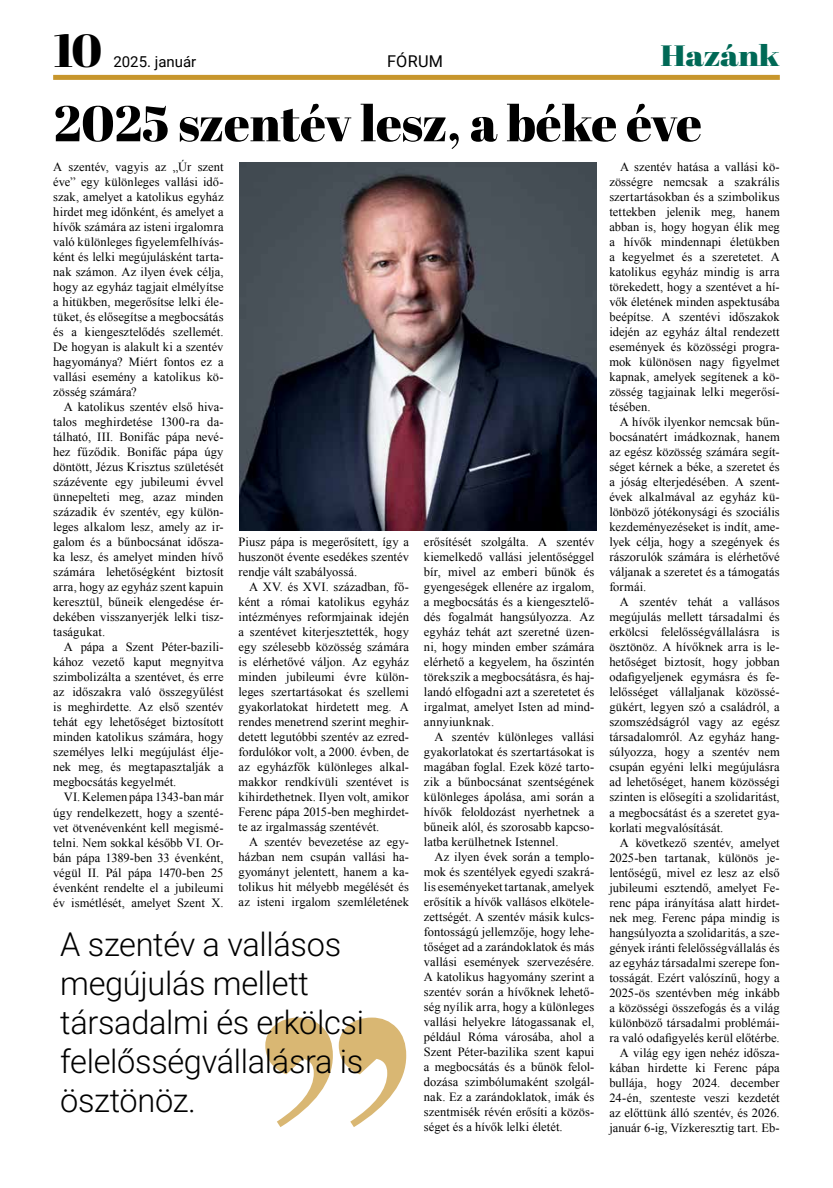
<style>
.page{position:relative;width:833px;height:1188px;background:#fff}
.page>*{position:absolute;margin:0;border:0;box-sizing:border-box;transform-origin:0 0}
.t1{font:396.88px "Abril Fatface";color:#d9b773}
.t2{font:50px "Abril Fatface";letter-spacing:-.005em;color:#000}
.t3{font:300 32.5px/39px "Roboto";letter-spacing:-.01em;color:#000}
.t4{font:29.38px "Abril Fatface";letter-spacing:-.01em;color:#006956;scale:1.15 1}
.t5{font:16.25px "Roboto";letter-spacing:.015em;color:#000}
.t6{font:15px "Roboto";color:#000}
.t7{font:12.5px/15px "Times New Roman";letter-spacing:.005em;color:#000;text-align:justify}
.s1{font-family:"Abril Fatface";font-size:46.25px}
</style>
<div class="page">
<div style="left:53px;top:75px;width:727px;height:5px;background:#c7962c"></div>
<img style="left:239px;top:162px;width:357px;height:368px">
<p class="t6" style="left:54px;top:51px;width:144px"><span class="s1">10</span> 2025. január</p>
<h3 class="t5" style="left:387px;top:50px;width:57px">FÓRUM</h3>
<h3 class="t4" style="left:660px;top:35px;width:105px">Hazánk</h3>
<h2 class="t2" style="left:54px;top:88px;width:649px">2025 szentév lesz, a béke éve</h2>
<p class="t7" style="left:53px;top:159px;width:172px">A szentév, vagyis az „Úr szent éve” egy különleges vallási idő&shy;szak, amelyet a katolikus egyház hirdet meg időnként, és amelyet a hívők számára az isteni irgalomra való különleges figyelemfelhívás&shy;ként és lelki megújulásként tarta&shy;nak számon. Az ilyen évek célja, hogy az egyház tagjait elmélyítse a hitükben, megerősítse lelki éle&shy;tüket, és elősegítse a megbocsátás és a kiengesztelődés szellemét.<br>De hogyan is alakult ki a szentév hagyománya? Miért fontos ez a vallási esemény a katolikus kö&shy;zösség számára?</p>
<p class="t7" style="left:53px;top:399px;width:172px;text-indent:11px">A katolikus szentév első hiva&shy;talos meghirdetése 1300-ra da&shy;tálható, III. Bonifác pápa nevé&shy;hez fűződik. Bonifác pápa úgy döntött, Jézus Krisztus születését százévente egy jubileumi évvel ünnepelteti meg, azaz minden századik év szentév, egy külön&shy;leges alkalom lesz, amely az ir&shy;galom és a bűnbocsánat idősza&shy;ka lesz, és amelyet minden hívő számára lehetőségként biztosít arra, hogy az egyház szent kapuin keresztül, bűneik elengedése ér&shy;dekében visszanyerjék lelki tisz&shy;taságukat.</p>
<p class="t7" style="left:53px;top:639px;width:172px;text-indent:11px">A pápa a Szent Péter-bazili&shy;kához vezető kaput megnyitva szimbolizálta a szentévet, és erre az időszakra való összegyűlést is meghirdette. Az első szentév tehát egy lehetőséget biztosított minden katolikus számára, hogy személyes lelki megújulást élje&shy;nek meg, és megtapasztalják a megbocsátás kegyelmét.</p>
<p class="t7" style="left:53px;top:789px;width:172px;text-indent:11px">VI. Kelemen pápa 1343-ban már úgy rendelkezett, hogy a szenté&shy;vet ötvenévenként kell megismé&shy;telni. Nem sokkal később VI. Or&shy;bán pápa 1389-ben 33 évenként, végül II. Pál pápa 1470-ben 25 évenként rendelte el a jubileumi év ismétlését, amelyet Szent X.</p>
<p class="t7" style="left:609px;top:159px;width:172px;text-indent:11px">A szentév hatása a vallási kö&shy;zösségre nemcsak a szakrális szertartásokban és a szimbolikus tettekben jelenik meg, hanem abban is, hogy hogyan élik meg a hívők mindennapi életükben a kegyelmet és a szeretetet. A katolikus egyház mindig is arra törekedett, hogy a szentévet a hí&shy;vők életének minden aspektusába beépítse. A szentévi időszakok idején az egyház által rendezett események és közösségi progra&shy;mok különösen nagy figyelmet kapnak, amelyek segítenek a kö&shy;zösség tagjainak lelki megerősí&shy;tésében.</p>
<p class="t7" style="left:609px;top:414px;width:172px;text-indent:11px">A hívők ilyenkor nemcsak bűn&shy;bocsánatért imádkoznak, hanem az egész közösség számára segít&shy;séget kérnek a béke, a szeretet és a jóság elterjedésében. A szent&shy;évek alkalmával az egyház kü&shy;lönböző jótékonysági és szociális kezdeményezéseket is indít, ame&shy;lyek célja, hogy a szegények és rászorulók számára is elérhetővé váljanak a szeretet és a támogatás formái.</p>
<p class="t7" style="left:609px;top:594px;width:172px;text-indent:11px">A szentév tehát a vallásos megújulás mellett társadalmi és erkölcsi felelősségvállalásra is ösztönöz. A hívőknek arra is le&shy;hetőséget biztosít, hogy jobban odafigyeljenek egymásra és fe&shy;lelősséget vállaljanak közössé&shy;gükért, legyen szó a családról, a szomszédságról vagy az egész társadalomról. Az egyház hang&shy;súlyozza, hogy a szentév nem csupán egyéni lelki megújulásra ad lehetőséget, hanem közösségi szinten is elősegíti a szolidaritást, a megbocsátást és a szeretet gya&shy;korlati megvalósítását.</p>
<p class="t7" style="left:609px;top:834px;width:172px;text-align:right">A következő szentév, amelyet<br>2025-ben tartanak, különös je&shy;lentőségű, mivel ez lesz az első jubileumi esztendő, amelyet Fe&shy;renc pápa irányítása alatt hirdet&shy;nek meg. Ferenc pápa mindig is hangsúlyozta a szolidaritás, a sze&shy;gények iránti felelősségvállalás és az egyház társadalmi szerepe fon&shy;tosságát. Ezért valószínű, hogy a<br>2025-ös szentévben még inkább a közösségi összefogás és a világ különböző társadalmi problémái&shy;ra való odafigyelés kerül előtérbe.<br>A világ egy igen nehéz idősza&shy;kában hirdette ki Ferenc pápa bullája, hogy 2024. december<br>24-én, szenteste veszi kezdetét az előttünk álló szentév, és 2026.</p>
<p class="t7" style="left:238px;top:534px;width:172px">Piusz pápa is megerősített, így a huszonöt évente esedékes szentév rendje vált szabályossá.</p>
<p class="t7" style="left:238px;top:579px;width:172px;text-indent:11px">A XV. és XVI. században, fő&shy;ként a római katolikus egyház intézményes reformjainak idején a szentévet kiterjesztették, hogy egy szélesebb közösség számára is elérhetővé váljon. Az egyház minden jubileumi évre külön&shy;leges szertartásokat és szellemi gyakorlatokat hirdetett meg. A rendes menetrend szerint meghir&shy;detett legutóbbi szentév az ezred&shy;fordulókor volt, a 2000. évben, de az egyházfők különleges alkal&shy;makkor rendkívüli szentévet is kihirdethetnek. Ilyen volt, amikor Ferenc pápa 2015-ben meghirdet&shy;te az irgalmasság szentévét.</p>
<p class="t7" style="left:238px;top:834px;width:172px;text-indent:11px">A szentév bevezetése az egy&shy;házban nem csupán vallási ha&shy;gyományt jelentett, hanem a ka&shy;tolikus hit mélyebb megélését és az isteni irgalom szemléletének</p>
<p class="t7" style="left:424px;top:534px;width:172px">erősítését szolgálta. A szentév kiemelkedő vallási jelentőséggel bír, mivel az emberi bűnök és gyengeségek ellenére az irgalom, a megbocsátás és a kiengesztelő&shy;dés fogalmát hangsúlyozza. Az egyház tehát azt szeretné üzen&shy;ni, hogy minden ember számára elérhető a kegyelem, ha őszintén törekszik a megbocsátásra, és haj&shy;landó elfogadni azt a szeretetet és irgalmat, amelyet Isten ad mind&shy;annyiunknak.</p>
<p class="t7" style="left:424px;top:729px;width:172px;text-indent:11px">A szentév különleges vallási gyakorlatokat és szertartásokat is magában foglal. Ezek közé tarto&shy;zik a bűnbocsánat szentségének különleges ápolása, ami során a hívők feloldozást nyerhetnek a bűneik alól, és szorosabb kapcso&shy;latba kerülhetnek Istennel.</p>
<p class="t7" style="left:424px;top:849px;width:172px;text-indent:11px">Az ilyen évek során a templo&shy;mok és szentélyek egyedi szakrá&shy;lis eseményeket tartanak, amelyek erősítik a hívők vallásos elkötele&shy;zettségét. A szentév másik kulcs&shy;fontosságú jellemzője, hogy lehe&shy;tőséget ad a zarándoklatok és más vallási események szervezésére.<br>A katolikus hagyomány szerint a szentév során a hívőknek lehető&shy;ség nyílik arra, hogy a különleges vallási helyekre látogassanak el, például Róma városába, ahol a Szent Péter-bazilika szent kapui a megbocsátás és a bűnök felol&shy;dozása szimbólumaként szolgál&shy;nak. Ez a zarándoklatok, imák és szentmisék révén erősíti a közös&shy;séget és a hívők lelki életét.</p>
<h3 class="t3" style="left:60px;top:923px;width:305px">A szentév a vallásos megújulás mellett társadalmi és erkölcsi felelősségvállalásra is ösztönöz.</h3>
<h1 class="t1" style="left:247px;top:648px;width:178px">„</h1>
<p class="t7" style="left:609px;top:1119px;width:172px">január 6-ig, Vízkeresztig tart. Eb-</p>
</div>
